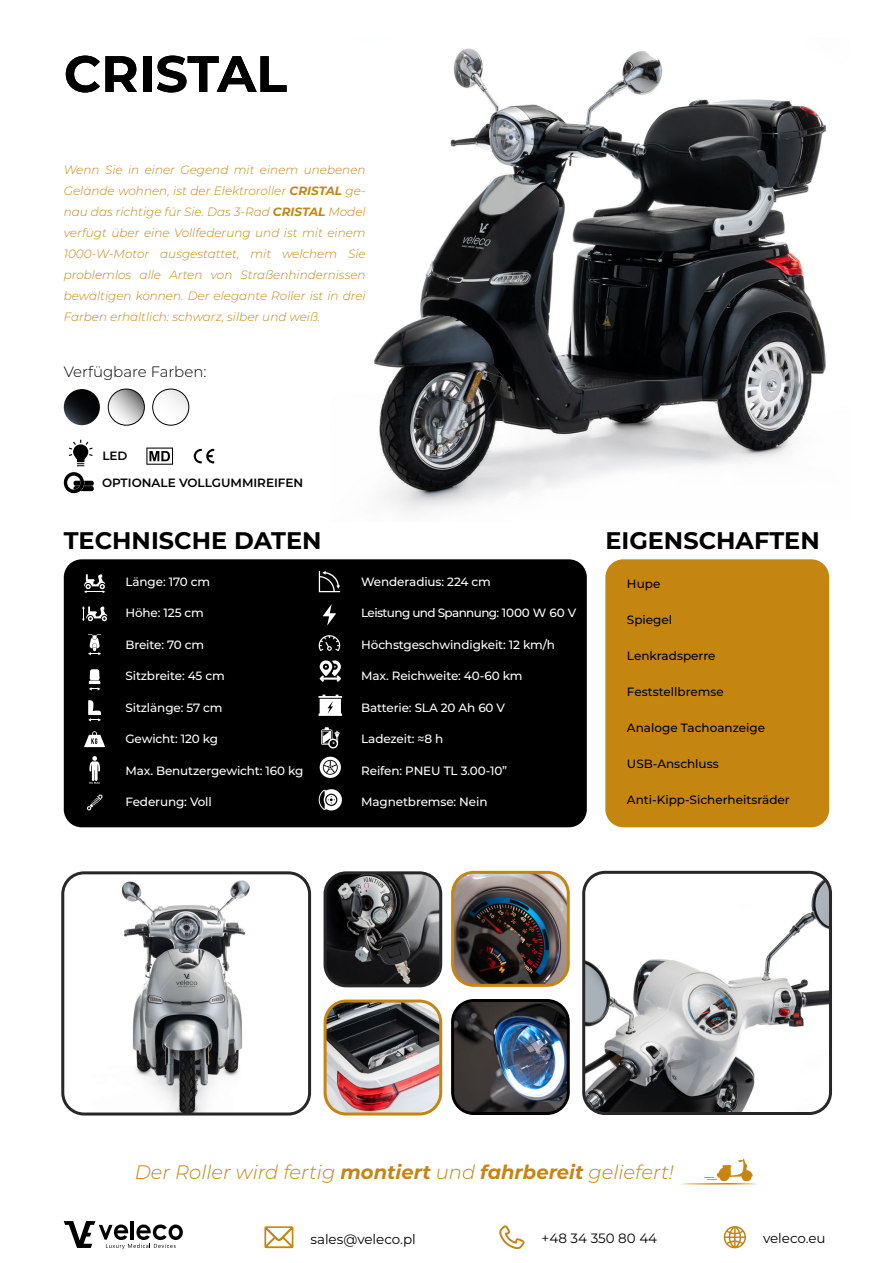
<style>
.page{position:relative;width:893px;height:1263px;background:#fff}
.page>*{position:absolute;margin:0;border:0;box-sizing:border-box;transform-origin:0 0}
.t1{font:700 51px "Montserrat";color:#000}
.t2{font:700 24px "Montserrat";color:#000}
.t3{font:italic 300 19.5px "Montserrat";color:#c58511}
.t4{font:300 15px "Montserrat";color:#000}
.t5{font:13.5px "Montserrat";color:#000}
.t6{font:italic 300 12px/21px "Montserrat";color:#c58511;text-align:justify}
.t7{font:500 12px "Montserrat";letter-spacing:-.01em;color:#fff}
.t8{font:500 12px "Montserrat";color:#000}
.t9{font:500 12px "Montserrat";letter-spacing:-.05em;color:#fff}
.t10{font:600 12px "Montserrat";color:#000}
.s1{font-weight:700}
</style>
<div class="page">
<svg style="left:69px;top:440px;width:24px;height:26px"></svg>
<svg style="left:146px;top:448px;width:27px;height:17px"></svg>
<svg style="left:194px;top:449px;width:20px;height:14px"></svg>
<svg style="left:680px;top:1159px;width:78px;height:26px"></svg>
<div style="left:64px;top:559px;width:523px;height:268px;background:#000;border-radius:18px"></div>
<div style="left:605px;top:559px;width:224px;height:268px;background:#c58511;border-radius:18px"></div>
<svg style="left:84px;top:574px;width:21px;height:19px"></svg>
<svg style="left:88px;top:634px;width:13px;height:21px"></svg>
<svg style="left:82px;top:606px;width:25px;height:15px"></svg>
<svg style="left:89px;top:669px;width:11px;height:21px"></svg>
<svg style="left:88px;top:700px;width:13px;height:21px"></svg>
<svg style="left:84px;top:731px;width:21px;height:16px"></svg>
<svg style="left:89px;top:756px;width:11px;height:28px"></svg>
<svg style="left:87px;top:794px;width:16px;height:17px"></svg>
<svg style="left:319px;top:571px;width:21px;height:21px"></svg>
<svg style="left:323px;top:604px;width:13px;height:21px"></svg>
<svg style="left:319px;top:635px;width:21px;height:16px"></svg>
<svg style="left:320px;top:660px;width:21px;height:22px"></svg>
<svg style="left:318px;top:695px;width:24px;height:21px"></svg>
<svg style="left:321px;top:727px;width:18px;height:22px"></svg>
<svg style="left:320px;top:757px;width:21px;height:21px"></svg>
<svg style="left:319px;top:789px;width:23px;height:21px"></svg>
<img style="left:374px;top:48px;width:452px;height:463px">
<svg style="left:153px;top:389px;width:36px;height:36px"></svg>
<div style="left:152px;top:389px;width:37px;height:37px;border:1px solid #000;border-radius:50%"></div>
<svg style="left:108px;top:389px;width:36px;height:36px"></svg>
<div style="left:108px;top:389px;width:37px;height:37px;border:1px solid #000;border-radius:50%"></div>
<svg style="left:64px;top:389px;width:36px;height:36px"></svg>
<img style="left:455px;top:1003px;width:111px;height:108px">
<div style="left:451px;top:999px;width:119px;height:116px;border:3px solid #000;border-radius:21px"></div>
<img style="left:455px;top:875px;width:111px;height:108px">
<div style="left:451px;top:871px;width:119px;height:116px;border:3px solid #c58511;border-radius:21px"></div>
<img style="left:586px;top:875px;width:242px;height:236px">
<div style="left:582px;top:871px;width:250px;height:244px;border:3px solid #282727;border-radius:21px"></div>
<img style="left:325px;top:1003px;width:116px;height:111px">
<div style="left:324px;top:999px;width:118px;height:116px;border:3px solid #c58511;border-radius:21px"></div>
<img style="left:325px;top:875px;width:114px;height:111px">
<div style="left:324px;top:871px;width:118px;height:116px;border:3px solid #282727;border-radius:21px"></div>
<img style="left:65px;top:875px;width:243px;height:239px">
<div style="left:61px;top:871px;width:250px;height:244px;border:3px solid #282727;border-radius:21px"></div>
<svg style="left:64px;top:1221px;width:119px;height:28px"></svg>
<svg style="left:264px;top:1226px;width:29px;height:22px"></svg>
<svg style="left:499px;top:1225px;width:26px;height:24px"></svg>
<svg style="left:724px;top:1226px;width:22px;height:22px"></svg>
<svg style="left:64px;top:472px;width:30px;height:21px"></svg>
<h1 class="t1" style="left:64px;top:37px;width:225px">CRISTAL</h1>
<p class="t6" style="left:64px;top:159px;width:303px">Wenn Sie in einer Gegend mit einem unebenen Gelände wohnen, ist der Elektroroller <span class="s1">CRISTAL</span> ge&shy;nau das richtige für Sie. Das 3-Rad <span class="s1">CRISTAL</span> Model verfügt über eine Vollfederung und ist mit einem 1000-W-Motor ausgestattet, mit welchem Sie problemlos alle Arten von Straßenhindernissen bewältigen können. Der elegante Roller ist in drei Farben erhältlich: schwarz, silber und weiß.</p>
<p class="t4" style="left:64px;top:361px;width:144px">Verfügbare Farben:</p>
<p class="t10" style="left:102px;top:447px;width:27px">LED</p>
<p class="t10" style="left:102px;top:474px;width:203px">OPTIONALE VOLLGUMMIREIFEN</p>
<h2 class="t2" style="left:64px;top:524px;width:259px">TECHNISCHE DATEN</h2>
<h2 class="t2" style="left:605px;top:524px;width:216px">EIGENSCHAFTEN</h2>
<p class="t8" style="left:627px;top:575px;width:35px">Hupe</p>
<p class="t8" style="left:627px;top:611px;width:47px">Spiegel</p>
<p class="t8" style="left:627px;top:647px;width:90px">Lenkradsperre</p>
<p class="t8" style="left:627px;top:683px;width:98px">Feststellbremse</p>
<p class="t8" style="left:627px;top:719px;width:140px">Analoge Tachoanzeige</p>
<p class="t8" style="left:627px;top:755px;width:93px">USB-Anschluss</p>
<p class="t8" style="left:627px;top:791px;width:164px">Anti-Kipp-Sicherheitsräder</p>
<p class="t7" style="left:361px;top:573px;width:131px">Wenderadius: 224 cm</p>
<p class="t9" style="left:361px;top:605px;width:217px">Leistung und Spannung: 1000 W 60 V</p>
<p class="t7" style="left:361px;top:636px;width:195px">Höchstgeschwindigkeit: 12 km/h</p>
<p class="t7" style="left:361px;top:668px;width:163px">Max. Reichweite: 40-60 km</p>
<p class="t7" style="left:361px;top:699px;width:145px">Batterie: SLA 20 Ah 60 V</p>
<p class="t7" style="left:361px;top:731px;width:84px">Ladezeit: ≈8 h</p>
<p class="t7" style="left:361px;top:762px;width:148px">Reifen: PNEU TL 3.00-10”</p>
<p class="t7" style="left:361px;top:794px;width:128px">Magnetbremse: Nein</p>
<p class="t7" style="left:125px;top:573px;width:86px">Länge: 170 cm</p>
<p class="t7" style="left:125px;top:605px;width:80px">Höhe: 125 cm</p>
<p class="t7" style="left:125px;top:636px;width:80px">Breite: 70 cm</p>
<p class="t7" style="left:125px;top:668px;width:101px">Sitzbreite: 45 cm</p>
<p class="t7" style="left:125px;top:699px;width:99px">Sitzlänge: 57 cm</p>
<p class="t7" style="left:125px;top:731px;width:94px">Gewicht: 120 kg</p>
<p class="t7" style="left:125px;top:762px;width:179px">Max. Benutzergewicht: 160 kg</p>
<p class="t7" style="left:125px;top:794px;width:88px">Federung: Voll</p>
<h3 class="t3" style="left:135px;top:1159px;width:541px">Der Roller wird fertig <span class="s1">montiert</span> und <span class="s1">fahrbereit</span> geliefert!</h3>
<p class="t5" style="left:310px;top:1230px;width:107px">sales@veleco.pl</p>
<p class="t5" style="left:541px;top:1229px;width:117px">+48 34 350 80 44</p>
<p class="t5" style="left:763px;top:1229px;width:64px">veleco.eu</p>
</div>
